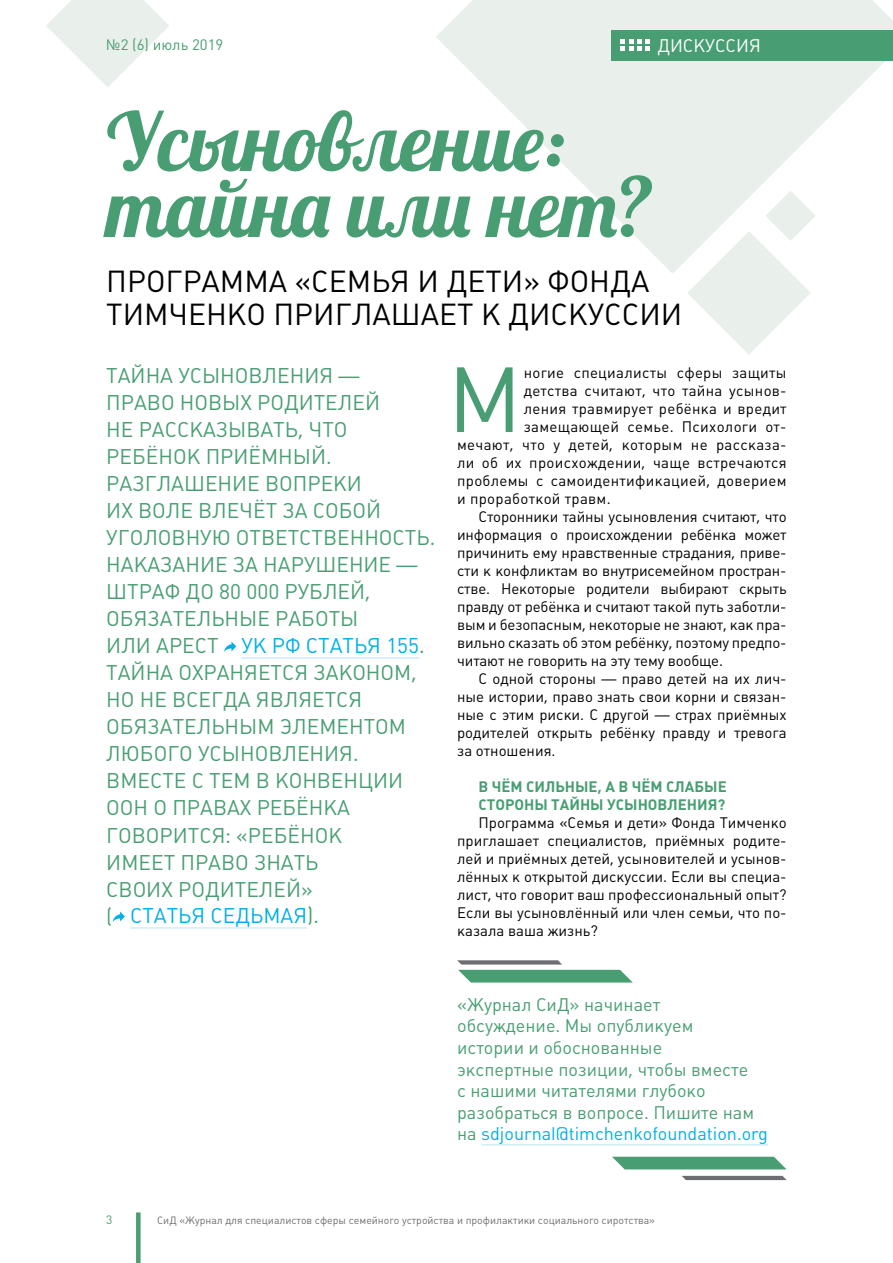
<style>
.page{position:relative;width:893px;height:1263px;background:#fff}
.page>*{position:absolute;margin:0;border:0;box-sizing:border-box;transform-origin:0 0}
.t1{font:90.9px "Plumb";color:#489e72}
.t2{font:81px/66px "Lobster";color:#489e72}
.t3{font:30px/33px "Plumb";color:#000}
.t4{font:21px/27px "Plumb";color:#489e72}
.t5{font:18px/21.6px "Plumb";color:#489e72}
.t6{font:18px "Plumb";color:#fff}
.t7{font:15px/18px "Plumb";color:#000;text-align:justify}
.t8{font:15px "Plumb";letter-spacing:.02em;color:#000}
.t9{font:700 15px/18px "Plumb";color:#489e72}
.t10{font:15px "Plumb";color:#489e72}
.t11{font:12px "Plumb";color:#489e72}
.t12{font:10.5px "Plumb";color:#6d6e71}
.s1{color:#00afe7}
</style>
<div class="page">
<svg style="left:436px;top:0;width:457px;height:274px;fill:#e9efea"></svg>
<svg style="left:46px;top:0;width:123px;height:87px"></svg>
<svg style="left:687px;top:191px;width:129px;height:163px"></svg>
<hr style="left:242px;top:657px;width:177px;height:1px;background:#b9e1f6">
<hr style="left:130px;top:927px;width:177px;height:1px;background:#b9e1f6">
<svg style="left:224px;top:641px;width:12px;height:11px"></svg>
<svg style="left:113px;top:911px;width:12px;height:11px"></svg>
<hr style="left:481px;top:1144px;width:287px;height:1px;background:#b9e1f6">
<svg style="left:458px;top:970px;width:174px;height:12px;background:#54a47b"></svg>
<svg style="left:457px;top:960px;width:105px;height:4px"></svg>
<svg style="left:612px;top:1157px;width:174px;height:12px;background:#54a47b"></svg>
<svg style="left:682px;top:1176px;width:105px;height:4px"></svg>
<div style="left:611px;top:30px;width:282px;height:30px;background:#489e72"></div>
<div style="left:136px;top:1212px;width:5px;height:51px;background:#489e72"></div>
<svg style="left:620px;top:39px;width:30px;height:12px"></svg>
<p class="t10" style="left:106px;top:37px;width:119px">№2 (6) июль 2019</p>
<p class="t6" style="left:657px;top:35px;width:105px">ДИСКУССИЯ</p>
<h2 class="t2" style="left:106px;top:117px;width:548px">Усыновление: тайна или нет?</h2>
<h3 class="t3" style="left:106px;top:265px;width:577px">ПРОГРАММА «СЕМЬЯ И ДЕТИ» ФОНДА<br>ТИМЧЕНКО ПРИГЛАШАЕТ К ДИСКУССИИ</h3>
<p class="t4" style="left:106px;top:362px;width:330px">ТАЙНА УСЫНОВЛЕНИЯ —<br>ПРАВО НОВЫХ РОДИТЕЛЕЙ<br>НЕ РАССКАЗЫВАТЬ, ЧТО<br>РЕБЁНОК ПРИЁМНЫЙ.<br>РАЗГЛАШЕНИЕ ВОПРЕКИ<br>ИХ ВОЛЕ ВЛЕЧЁТ ЗА СОБОЙ<br>УГОЛОВНУЮ ОТВЕТСТВЕННОСТЬ.<br>НАКАЗАНИЕ ЗА НАРУШЕНИЕ —<br>ШТРАФ ДО 80 000 РУБЛЕЙ,<br>ОБЯЗАТЕЛЬНЫЕ РАБОТЫ<br>ИЛИ АРЕСТ <span class="s1">УК РФ СТАТЬЯ 155</span>.<br>ТАЙНА ОХРАНЯЕТСЯ ЗАКОНОМ,<br>НО НЕ ВСЕГДА ЯВЛЯЕТСЯ<br>ОБЯЗАТЕЛЬНЫМ ЭЛЕМЕНТОМ<br>ЛЮБОГО УСЫНОВЛЕНИЯ.<br>ВМЕСТЕ С ТЕМ В КОНВЕНЦИИ<br>ООН О ПРАВАХ РЕБЁНКА<br>ГОВОРИТСЯ: «РЕБЁНОК<br>ИМЕЕТ ПРАВО ЗНАТЬ<br>СВОИХ РОДИТЕЛЕЙ»<br>( <span class="s1">СТАТЬЯ СЕДЬМАЯ</span>).</p>
<h1 class="t1" style="left:448px;top:348px;width:76px">М</h1>
<p class="t8" style="left:524px;top:364px;width:264px">ногие специалисты сферы защиты</p>
<p class="t8" style="left:524px;top:382px;width:264px">детства считают, что тайна усынов-</p>
<p class="t8" style="left:524px;top:400px;width:264px">ления травмирует ребёнка и вредит</p>
<p class="t8" style="left:524px;top:418px;width:264px">замещающей семье. Психологи от-</p>
<p class="t8" style="left:457px;top:436px;width:331px">мечают, что у детей, которым не рассказа-</p>
<p class="t8" style="left:457px;top:454px;width:331px">ли об их происхождении, чаще встречаются</p>
<p class="t8" style="left:457px;top:472px;width:331px">проблемы с самоидентификацией, доверием</p>
<p class="t8" style="left:457px;top:490px;width:155px">и проработкой травм.</p>
<p class="t7" style="left:478px;top:508px;width:310px">Сторонники тайны усыновления считают, что</p>
<p class="t7" style="left:457px;top:526px;width:331px">информация о происхождении ребёнка может</p>
<p class="t7" style="left:457px;top:544px;width:331px">причинить ему нравственные страдания, приве-</p>
<p class="t7" style="left:457px;top:562px;width:331px">сти к конфликтам во внутрисемейном простран-</p>
<p class="t7" style="left:457px;top:580px;width:331px">стве. Некоторые родители выбирают скрыть</p>
<p class="t7" style="left:457px;top:598px;width:331px">правду от ребёнка и считают такой путь заботли-</p>
<p class="t7" style="left:457px;top:616px;width:331px">вым и безопасным, некоторые не знают, как пра-</p>
<p class="t7" style="left:457px;top:634px;width:331px">вильно сказать об этом ребёнку, поэтому предпо-</p>
<p class="t7" style="left:457px;top:652px;width:267px">читают не говорить на эту тему вообще.</p>
<p class="t7" style="left:478px;top:670px;width:310px">C одной стороны — право детей на их лич-</p>
<p class="t7" style="left:457px;top:688px;width:331px">ные истории, право знать свои корни и связан-</p>
<p class="t7" style="left:457px;top:706px;width:331px">ные с этим риски. С другой — страх приёмных</p>
<p class="t7" style="left:457px;top:724px;width:331px">родителей открыть ребёнку правду и тревога</p>
<p class="t7" style="left:457px;top:742px;width:100px">за отношения.</p>
<p class="t9" style="left:478px;top:778px;width:250px">В ЧЁМ СИЛЬНЫЕ, А В ЧЁМ СЛАБЫЕ<br>СТОРОНЫ ТАЙНЫ УСЫНОВЛЕНИЯ?</p>
<p class="t7" style="left:457px;top:814px;width:331px;text-indent:21px">Программа «Семья и дети» Фонда Тимченко приглашает специалистов, приёмных родите&shy;лей и приёмных детей, усыновителей и усынов&shy;лённых к открытой дискуссии. Если вы специа&shy;лист, что говорит ваш профессиональный опыт?<br>Если вы усыновлённый или член семьи, что по&shy;казала ваша жизнь?</p>
<p class="t5" style="left:457px;top:993px;width:312px">«Журнал СиД» начинает<br>обсуждение. Мы опубликуем<br>истории и обоснованные<br>экспертные позиции, чтобы вместе<br>с нашими читателями глубоко разобраться в вопросе. Пишите нам на <span class="s1">sdjournal@timchenkofoundation.org</span></p>
<p class="t11" style="left:106px;top:1213px;width:8px">3</p>
<p class="t12" style="left:157px;top:1214px;width:499px">СиД «Журнал для специалистов сферы семейного устройства и профилактики социального сиротства»</p>
</div>
